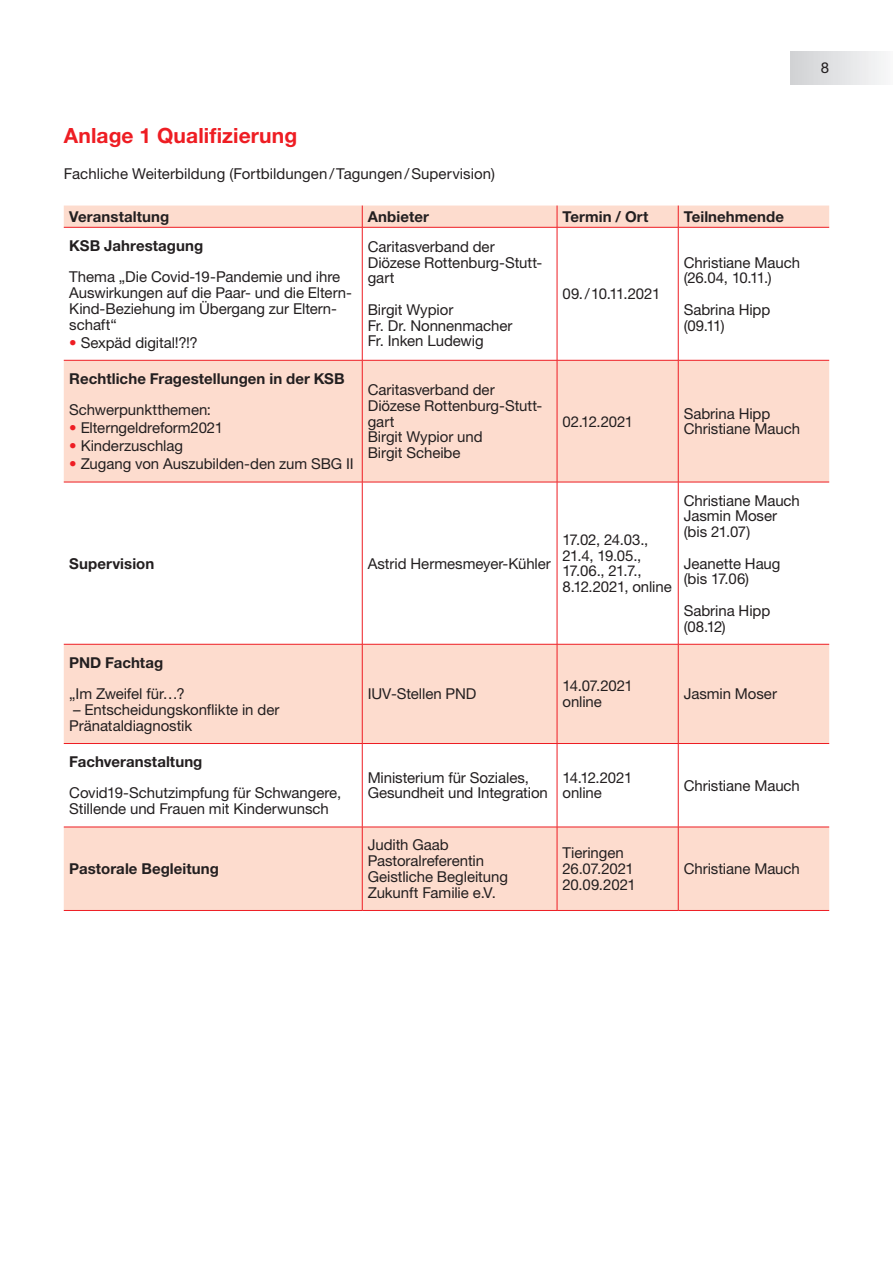
<style>
.page{position:relative;width:893px;height:1263px;background:#fff}
.page>*{position:absolute;margin:0;border:0;box-sizing:border-box;transform-origin:0 0}
.t1{font:700 21px "Helvetica Neue LT Std";letter-spacing:.005em;color:#ee1d23}
.t2{font:15px/15.8px "Helvetica Neue LT Std";letter-spacing:-.005em;color:#231f20}
.t3{font:700 15px "Helvetica Neue LT Std";letter-spacing:.005em;color:#231f20}
.t4{font:15px "Helvetica Neue LT Std";letter-spacing:-.03em;color:#231f20}
.s1{font-weight:700;color:#ee1d23}
</style>
<div class="page">
<div style="left:791px;top:51px;width:102px;height:33px;background:linear-gradient(to right,#d0d1d4,#f7f8f9)"></div>
<svg style="left:64px;top:206px;width:765px;height:704px"></svg>
<svg style="left:362px;top:206px;width:1px;height:21px"></svg>
<svg style="left:557px;top:206px;width:1px;height:21px"></svg>
<svg style="left:678px;top:206px;width:1px;height:21px"></svg>
<hr style="left:64px;top:227px;width:298px;height:1px;background:#ee1d23">
<hr style="left:362px;top:227px;width:195px;height:1px;background:#ee1d23">
<hr style="left:362px;top:227px;width:1px;height:133px;background:#ee1d23">
<hr style="left:557px;top:227px;width:121px;height:1px;background:#ee1d23">
<hr style="left:557px;top:227px;width:1px;height:133px;background:#ee1d23">
<hr style="left:678px;top:227px;width:151px;height:1px;background:#ee1d23">
<hr style="left:678px;top:227px;width:1px;height:133px;background:#ee1d23">
<hr style="left:64px;top:360px;width:298px;height:1px;background:#ee1d23">
<hr style="left:362px;top:360px;width:195px;height:1px;background:#ee1d23">
<hr style="left:362px;top:360px;width:1px;height:122px;background:#ee1d23">
<hr style="left:557px;top:360px;width:121px;height:1px;background:#ee1d23">
<hr style="left:557px;top:360px;width:1px;height:122px;background:#ee1d23">
<hr style="left:678px;top:360px;width:151px;height:1px;background:#ee1d23">
<hr style="left:678px;top:360px;width:1px;height:122px;background:#ee1d23">
<hr style="left:64px;top:482px;width:298px;height:1px;background:#ee1d23">
<hr style="left:362px;top:482px;width:195px;height:1px;background:#ee1d23">
<hr style="left:362px;top:482px;width:1px;height:162px;background:#ee1d23">
<hr style="left:557px;top:482px;width:121px;height:1px;background:#ee1d23">
<hr style="left:557px;top:482px;width:1px;height:162px;background:#ee1d23">
<hr style="left:678px;top:482px;width:151px;height:1px;background:#ee1d23">
<hr style="left:678px;top:482px;width:1px;height:162px;background:#ee1d23">
<hr style="left:64px;top:644px;width:298px;height:1px;background:#ee1d23">
<hr style="left:362px;top:644px;width:195px;height:1px;background:#ee1d23">
<hr style="left:362px;top:644px;width:1px;height:99px;background:#ee1d23">
<hr style="left:557px;top:644px;width:121px;height:1px;background:#ee1d23">
<hr style="left:557px;top:644px;width:1px;height:99px;background:#ee1d23">
<hr style="left:678px;top:644px;width:151px;height:1px;background:#ee1d23">
<hr style="left:678px;top:644px;width:1px;height:99px;background:#ee1d23">
<hr style="left:64px;top:743px;width:298px;height:1px;background:#ee1d23">
<hr style="left:362px;top:743px;width:195px;height:1px;background:#ee1d23">
<hr style="left:362px;top:744px;width:1px;height:83px;background:#ee1d23">
<hr style="left:557px;top:743px;width:121px;height:1px;background:#ee1d23">
<hr style="left:557px;top:744px;width:1px;height:83px;background:#ee1d23">
<hr style="left:678px;top:743px;width:151px;height:1px;background:#ee1d23">
<hr style="left:678px;top:744px;width:1px;height:83px;background:#ee1d23">
<hr style="left:64px;top:827px;width:298px;height:1px;background:#ee1d23">
<hr style="left:362px;top:827px;width:195px;height:1px;background:#ee1d23">
<hr style="left:362px;top:827px;width:1px;height:83px;background:#ee1d23">
<hr style="left:557px;top:827px;width:121px;height:1px;background:#ee1d23">
<hr style="left:557px;top:827px;width:1px;height:83px;background:#ee1d23">
<hr style="left:678px;top:827px;width:151px;height:1px;background:#ee1d23">
<hr style="left:678px;top:827px;width:1px;height:83px;background:#ee1d23">
<hr style="left:64px;top:910px;width:298px;height:1px;background:#ee1d23">
<hr style="left:362px;top:910px;width:195px;height:1px;background:#ee1d23">
<hr style="left:557px;top:910px;width:121px;height:1px;background:#ee1d23">
<hr style="left:678px;top:910px;width:151px;height:1px;background:#ee1d23">
<h1 class="t1" style="left:64px;top:122px;width:235px">Anlage 1 Qualifizierung</h1>
<p class="t2" style="left:64px;top:165px;width:433px">Fachliche Weiterbildung (Fortbildungen / Tagungen / Supervision)</p>
<p class="t3" style="left:69px;top:207px;width:101px">Veranstaltung</p>
<p class="t3" style="left:368px;top:207px;width:63px">Anbieter</p>
<p class="t3" style="left:563px;top:207px;width:87px">Termin / Ort</p>
<p class="t3" style="left:684px;top:207px;width:102px">Teilnehmende</p>
<p class="t3" style="left:69px;top:236px;width:135px">KSB Jahrestagung</p>
<p class="t2" style="left:69px;top:269px;width:284px">Thema „Die Covid-19-Pandemie und ihre<br>Auswirkungen auf die Paar- und die Eltern-<br>Kind-Beziehung im Übergang zur Eltern&shy;schaft“</p>
<p class="t2" style="left:69px;top:334px;width:130px"><span class="s1">•</span> Sexpäd digital!?!?</p>
<p class="t2" style="left:368px;top:238px;width:176px">Caritasverband der<br>Diözese Rottenburg-Stutt&shy;gart</p>
<p class="t2" style="left:368px;top:301px;width:146px">Birgit Wypior<br>Fr. Dr. Nonnenmacher<br>Fr. Inken Ludewig</p>
<p class="t2" style="left:684px;top:254px;width:118px">Christiane Mauch (26.04, 10.11.)</p>
<p class="t2" style="left:684px;top:301px;width:88px">Sabrina Hipp (09.11)</p>
<p class="t4" style="left:563px;top:285px;width:99px">09. / 10.11.2021</p>
<p class="t3" style="left:69px;top:369px;width:277px">Rechtliche Fragestellungen in der KSB</p>
<p class="t2" style="left:69px;top:402px;width:143px">Schwerpunktthemen:</p>
<p class="t2" style="left:69px;top:420px;width:155px"><span class="s1">•</span> Elterngeldreform2021</p>
<p class="t2" style="left:69px;top:438px;width:115px"><span class="s1">•</span> Kinderzuschlag</p>
<p class="t2" style="left:69px;top:456px;width:286px"><span class="s1">•</span> Zugang von Auszubilden-den zum SBG II</p>
<p class="t2" style="left:368px;top:382px;width:176px">Caritasverband der<br>Diözese Rottenburg-Stutt&shy;gart<br>Birgit Wypior und<br>Birgit Scheibe</p>
<p class="t3" style="left:69px;top:554px;width:87px">Supervision</p>
<p class="t2" style="left:368px;top:555px;width:185px">Astrid Hermesmeyer-Kühler</p>
<p class="t2" style="left:562px;top:413px;width:72px">02.12.2021</p>
<p class="t2" style="left:684px;top:405px;width:118px">Sabrina Hipp<br>Christiane Mauch</p>
<p class="t2" style="left:562px;top:531px;width:111px">17.02, 24.03.,<br>21.4, 19.05.,<br>17.06., 21.7.,<br>8.12.2021, online</p>
<p class="t2" style="left:684px;top:492px;width:118px">Christiane Mauch<br>Jasmin Moser (bis 21.07)</p>
<p class="t2" style="left:684px;top:555px;width:98px">Jeanette Haug (bis 17.06)</p>
<p class="t2" style="left:684px;top:602px;width:88px">Sabrina Hipp (08.12)</p>
<p class="t3" style="left:69px;top:653px;width:95px">PND Fachtag</p>
<p class="t2" style="left:69px;top:686px;width:117px">„Im Zweifel für…?</p>
<p class="t2" style="left:69px;top:702px;width:212px">– Entscheidungskonflikte in der<br>Pränataldiagnostik</p>
<p class="t3" style="left:69px;top:752px;width:135px">Fachveranstaltung</p>
<p class="t2" style="left:69px;top:785px;width:274px">Covid19-Schutzimpfung für Schwangere,<br>Stillende und Frauen mit Kinderwunsch</p>
<p class="t3" style="left:69px;top:859px;width:151px">Pastorale Begleitung</p>
<p class="t2" style="left:368px;top:686px;width:110px">IUV-Stellen PND</p>
<p class="t2" style="left:562px;top:678px;width:72px">14.07.2021 online</p>
<p class="t2" style="left:684px;top:686px;width:95px">Jasmin Moser</p>
<p class="t2" style="left:368px;top:769px;width:182px">Ministerium für Soziales,<br>Gesundheit und Integration</p>
<p class="t2" style="left:562px;top:769px;width:71px">14.12.2021 online</p>
<p class="t2" style="left:684px;top:777px;width:118px">Christiane Mauch</p>
<p class="t2" style="left:368px;top:837px;width:142px">Judith Gaab<br>Pastoralreferentin<br>Geistliche Begleitung<br>Zukunft Familie e.V.</p>
<p class="t2" style="left:562px;top:845px;width:75px">Tieringen<br>26.07.2021<br>20.09.2021</p>
<p class="t2" style="left:684px;top:861px;width:118px">Christiane Mauch</p>
<p class="t2" style="left:821px;top:60px;width:10px">8</p>
</div>
